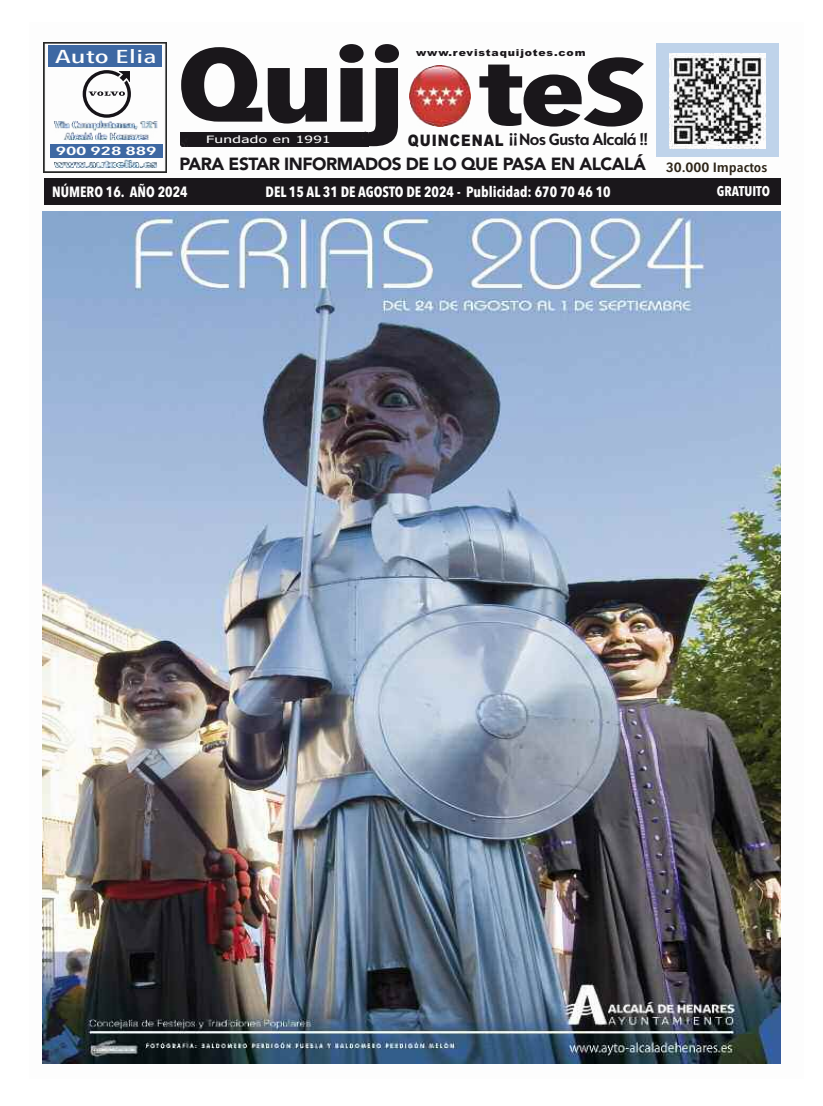
<style>
.page{position:relative;width:823px;height:1106px;background:#fff}
.page>*{position:absolute;margin:0;border:0;box-sizing:border-box;transform-origin:0 0}
.t1{font:700 102.4px "Avenir Next Condensed";color:#1a171b;scale:1.37 1}
.t2{font:700 92.8px "Avenir Next Condensed";color:#1a171b;scale:1.51 1}
.t3{font:500 18.5px "Avenir Next Condensed";color:#fefefe;scale:1.73 1}
.t4{font:700 17.8px "Opel Sans Condensed";color:#1a171b;scale:1.06 1}
.t5{font:900 17.5px "Avenir";letter-spacing:-.025em;color:#1a171b}
.t6{font:700 17.2px "Opel Sans Condensed";letter-spacing:-.025em;color:#1a171b;scale:1.06 1}
.t7{font:900 15.8px "Arial";letter-spacing:.075em;color:#1a171b;scale:.83 1}
.t8{font:700 14.8px "Avenir Next Condensed";color:#fefefe}
.t9{font:700 14px "Avenir Next Condensed";color:#fefefe}
.t10{font:600 11.7px "Avenir Next Condensed";color:#fefefe;scale:1.76 1}
.t11{font:10.1px "Tahoma";letter-spacing:.025em;color:#fefefe;scale:1.52 1}
.t12{font:900 9.6px "Arial";letter-spacing:.075em;color:#1a171b;scale:1.14 1}
</style>
<div class="page">
<img style="left:42px;top:42px;width:739px;height:1022px">
<div style="left:45px;top:178px;width:735px;height:27px;background:#1a171b"></div>
<img style="left:44px;top:43px;width:123px;height:129px">
<div style="left:655px;top:44px;width:123px;height:113px;background:#bfd3ea"></div>
<div style="left:202px;top:132px;width:166px;height:15px;background:#1a171b"></div>
<img style="left:409px;top:66px;width:61px;height:60px">
<img style="left:669px;top:53px;width:96px;height:95px">
<img style="left:79px;top:51px;width:123px;height:127px">
<img style="left:54px;top:159px;width:103px;height:10px">
<div style="left:50px;top:144px;width:112px;height:13px;background:#3d68a3"></div>
<div style="left:49px;top:46px;width:113px;height:21px;background:#3d68a3"></div>
<img style="left:54px;top:121px;width:103px;height:19px">
<img style="left:43px;top:212px;width:737px;height:851px">
<p class="t3" style="left:55px;top:46px;width:60px">Auto Elia</p>
<p class="t10" style="left:56px;top:144px;width:59px">900 928 889</p>
<h1 class="t1" style="left:176px;top:26px;width:169px">Quij</h1>
<p class="t12" style="left:416px;top:47px;width:150px">www.revistaquijotes.com</p>
<h2 class="t2" style="left:478px;top:38px;width:113px">teS</h2>
<p class="t4" style="left:508px;top:125px;width:10px">¡¡</p>
<p class="t6" style="left:518px;top:129px;width:123px">Nos Gusta Alcalá !!</p>
<p class="t7" style="left:407px;top:131px;width:117px">QUINCENAL</p>
<p class="t11" style="left:206px;top:133px;width:83px">Fundado en 1991</p>
<p class="t5" style="left:179px;top:154px;width:589px">PARA ESTAR INFORMADOS DE LO QUE PASA EN ALCALÁ <sub>30.000</sub> <sub>Impactos</sub></p>
<p class="t8" style="left:52px;top:183px;width:137px">NÚMERO 16. AÑO 2024</p>
<p class="t8" style="left:265px;top:183px;width:346px">DEL 15 AL 31 DE AGOSTO DE 2024 - Publicidad: 670 70 46 10</p>
<p class="t9" style="left:716px;top:183px;width:54px">GRATUITO</p>
</div>
